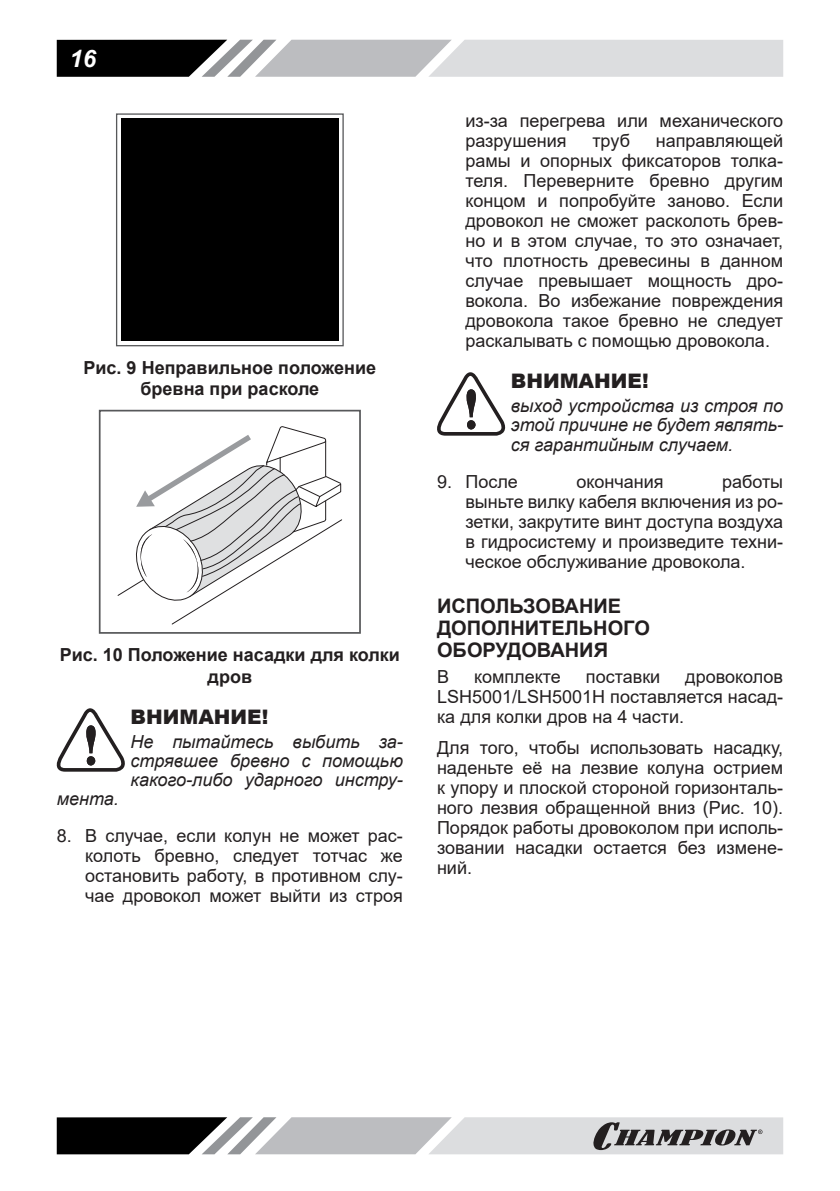
<style>
.page{position:relative;width:840px;height:1191px;background:#fff}
.page>*{position:absolute;margin:0;border:0;box-sizing:border-box;transform-origin:0 0}
.t1{font:italic 700 24px "Arial";color:#fff}
.t2{font:700 20px/22px "Arial";color:#231f20}
.t3{font:900 20px "Arial";color:#231f20}
.p_list{font:18px/20px "Arial";color:#231f20;text-align:justify}
.p{font:italic 18px/19px "Arial";color:#231f20;text-align:justify}
.pic_h_centr{font:700 18px/21.6px "Arial";color:#231f20;text-align:center}
</style>
<div class="page">
<svg style="left:57px;top:40px;width:725px;height:37px;background:#a7a8a9"></svg>
<svg style="left:57px;top:1117px;width:725px;height:37px;background:#9c9c9e"></svg>
<div style="left:121px;top:119px;width:217px;height:222px;background:#000"></div>
<div style="left:116px;top:113px;width:227px;height:233px;border:1px solid #57585a"></div>
<svg style="left:117px;top:426px;width:226px;height:199px"></svg>
<div style="left:99px;top:410px;width:261px;height:224px;border:2px solid #57585a"></div>
<svg style="left:56px;top:708px;width:69px;height:63px"></svg>
<svg style="left:437px;top:372px;width:68px;height:63px"></svg>
<h1 class="t1" style="left:70px;top:42px;width:28px">16</h1>
<p class="pic_h_centr" style="left:83px;top:357px;width:294px">Рис. 9 Неправильное положение бревна при расколе</p>
<p class="pic_h_centr" style="left:60px;top:644px;width:341px">Рис. 10 Положение насадки для колки дров</p>
<p class="t3" style="left:130px;top:702px;width:139px">ВНИМАНИЕ!</p>
<p class="p" style="left:130px;top:733px;width:274px">Не пытайтесь выбить за&shy;стрявшее бревно с помощью какого-либо ударного инстру-</p>
<p class="p" style="left:57px;top:790px;width:64px">мента.</p>
<p class="p_list" style="left:85px;top:826px;width:319px;text-indent:-28px">8. В случае, если колун не может рас&shy;колоть бревно, следует тотчас же остановить работу, в противном слу&shy;чае дровокол может выйти из строя</p>
<p class="p_list" style="left:465px;top:110px;width:319px">из-за перегрева или механического разрушения</p>
<p class="p_list" style="left:592px;top:130px;width:39px">труб</p>
<p class="p_list" style="left:465px;top:130px;width:319px;text-indent:190px">направляющей рамы и опорных фиксаторов толка&shy;теля. Переверните бревно другим концом и попробуйте заново. Если дровокол не сможет расколоть брев&shy;но и в этом случае, то это означает, что плотность древесины в данном случае превышает мощность дро&shy;вокола. Во избежание повреждения дровокола такое бревно не следует раскалывать с помощью дровокола.</p>
<p class="t3" style="left:510px;top:366px;width:139px">ВНИМАНИЕ!</p>
<p class="p" style="left:510px;top:396px;width:274px;line-height:19.6px">выход устройства из строя по этой причине не будет являть&shy;ся гарантийным случаем.</p>
<p class="p_list" style="left:437px;top:472px;width:82px">9. После</p>
<p class="p_list" style="left:576px;top:472px;width:89px">окончания</p>
<p class="p_list" style="left:465px;top:472px;width:319px;text-indent:256px">работы выньте вилку кабеля включения из ро&shy;зетки, закрутите винт доступа воздуха в гидросистему и произведите техни&shy;ческое обслуживание дровокола.</p>
<p class="t2" style="left:437px;top:595px;width:214px">ИСПОЛЬЗОВАНИЕ<br>ДОПОЛНИТЕЛЬНОГО<br>ОБОРУДОВАНИЯ</p>
<p class="p_list" style="left:437px;top:666px;width:14px">В</p>
<p class="p_list" style="left:473px;top:666px;width:88px">комплекте</p>
<p class="p_list" style="left:585px;top:666px;width:76px">поставки</p>
<p class="p_list" style="left:437px;top:666px;width:347px;text-indent:248px">дровоколов LSH5001/LSH5001H поставляется насад&shy;ка для колки дров на 4 части.</p>
<p class="p_list" style="left:437px;top:737px;width:347px">Для того, чтобы использовать насадку, наденьте её на лезвие колуна острием к упору и плоской стороной горизонталь&shy;ного лезвия обращенной вниз (Рис. 10).<br>Порядок работы дровоколом при исполь&shy;зовании насадки остается без измене&shy;ний.</p>
</div>
